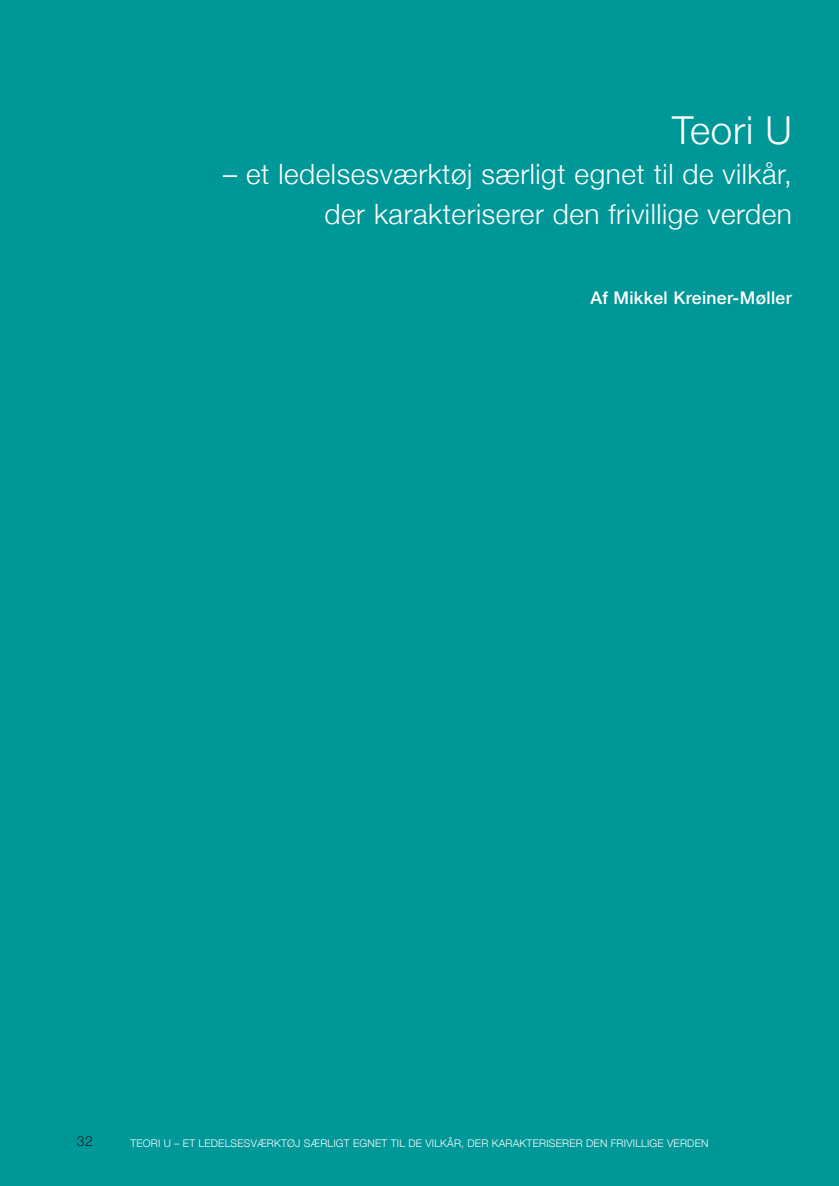
<style>
.page{position:relative;width:839px;height:1186px;background:#fff}
.page>*{position:absolute;margin:0;border:0;box-sizing:border-box;transform-origin:0 0}
.t1{font:300 38.5px "Helvetica Neue";letter-spacing:.02em;color:#fff}
.t2{font:300 28px/39.9px "Helvetica Neue";letter-spacing:.02em;color:#fff;text-align:right}
.t3{font:500 17.5px "Helvetica Neue";letter-spacing:.02em;color:#fff}
.t4{font:300 14px "Helvetica Neue";color:#231f20}
.t5{font:300 10.5px "Helvetica Neue";letter-spacing:.02em;color:#fff}
</style>
<div class="page">
<div style="left:0;top:0;width:838px;height:1186px;background:#009798"></div>
<h1 class="t1" style="left:672px;top:107px;width:121px">Teori U</h1>
<h2 class="t2" style="left:223px;top:153px;width:570px">– et ledelsesværktøj særligt egnet til de vilkår, der karakteriserer den frivillige verden</h2>
<h3 class="t3" style="left:590px;top:287px;width:203px">Af Mikkel Kreiner-Møller</h3>
<h3 class="t4" style="left:77px;top:1132px;width:17px">32</h3>
<p class="t5" style="left:130px;top:1136px;width:579px">TEORI U – ET LEDELSESVÆRKTØJ SÆRLIGT EGNET TIL DE VILKÅR, DER KARAKTERISERER DEN FRIVILLIGE VERDEN</p>
</div>
